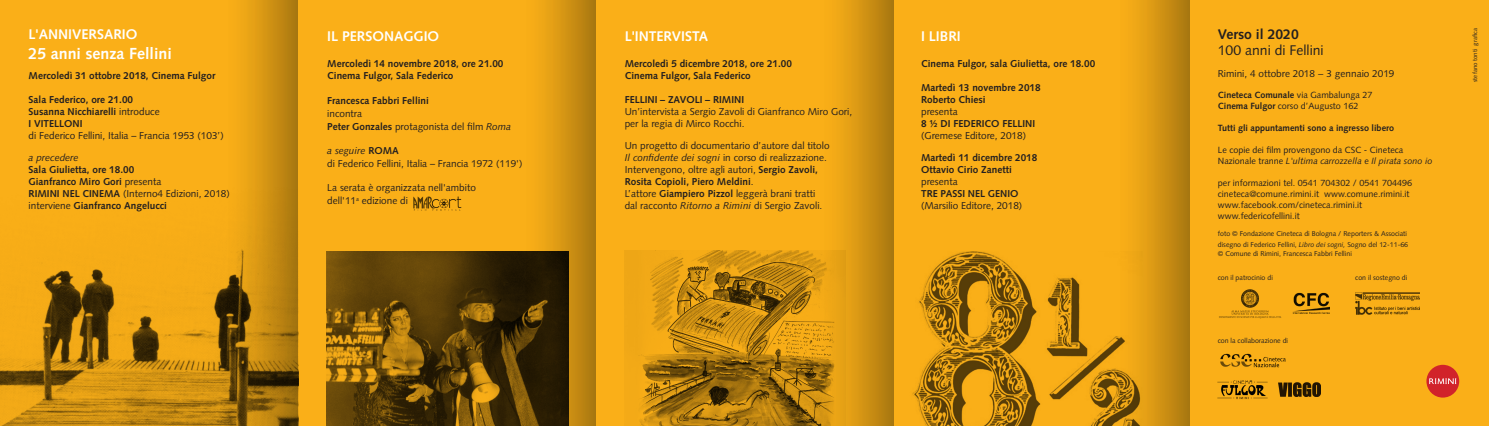
<style>
.page{position:relative;width:1489px;height:426px;background:#fff}
.page>*{position:absolute;margin:0;border:0;box-sizing:border-box;transform-origin:0 0}
.t1{font:700 16px "Syntax";color:#fff}
.t2{font:700 14px "Syntax";color:#fff}
.t3{font:14px "Syntax";color:#231f20}
.t4{font:700 14px "Syntax";color:#231f20}
.t5{font:10px/12px "Syntax";color:#231f20}
.t6{font:700 10px "Syntax";color:#231f20}
.t7{font:italic 10px "Syntax";color:#231f20}
.t8{font:9px/11px "Syntax";color:#231f20}
.t9{font:700 9px "Syntax";color:#231f20}
.t10{font:7px "Syntax";color:#231f20}
.t11{font:6px "Syntax";color:#231f20}
.s1{font-weight:400}
.s2{font-weight:700}
.s3{font-style:italic}
.s4{font-weight:700;font-style:normal}
</style>
<div class="page">
<div style="left:0;top:0;width:1488px;height:425px;background:#faaf18"></div>
<img style="left:326px;top:251px;width:196px;height:174px">
<img style="left:624px;top:250px;width:196px;height:175px">
<div style="left:1116px;top:0;width:73px;height:425px;background:linear-gradient(to right,#ffb618,#ae7b10)"></div>
<svg style="left:522px;top:0;width:74px;height:425px"></svg>
<div style="left:224px;top:0;width:74px;height:425px;background:linear-gradient(to right,#ffb618,#ad7a10)"></div>
<div style="left:820px;top:0;width:73px;height:425px;background:linear-gradient(to right,#fcb017,#b17d11)"></div>
<img style="left:0;top:125px;width:299px;height:300px">
<img style="left:1220px;top:353px;width:66px;height:15px">
<img style="left:1355px;top:292px;width:63px;height:22px">
<img style="left:1219px;top:289px;width:63px;height:30px">
<img style="left:1217px;top:380px;width:49px;height:19px">
<img style="left:1292px;top:292px;width:37px;height:21px">
<img style="left:1278px;top:382px;width:42px;height:14px">
<div style="left:1426px;top:364px;width:32px;height:33px;background:#d1232a;border-radius:50%"></div>
<svg style="left:1429px;top:378px;width:27px;height:5px"></svg>
<img style="left:413px;top:196px;width:48px;height:15px">
<img style="left:912px;top:251px;width:230px;height:174px">
<p class="t2" style="left:29px;top:26px;width:110px">L'ANNIVERSARIO</p>
<p class="t1" style="left:29px;top:44px;width:145px">25 anni senza Fellini</p>
<p class="t6" style="left:29px;top:70px;width:188px">Mercoledì 31 ottobre 2018, Cinema Fulgor</p>
<p class="t6" style="left:29px;top:94px;width:106px">Sala Federico, ore 21.00</p>
<p class="t6" style="left:29px;top:106px;width:133px">Susanna Nicchiarelli <span class="s1">introduce</span></p>
<p class="t6" style="left:29px;top:118px;width:55px">I VITELLONI</p>
<p class="t5" style="left:29px;top:130px;width:197px">di Federico Fellini, Italia – Francia 1953 (103’)</p>
<p class="t7" style="left:29px;top:152px;width:51px">a precedere</p>
<p class="t6" style="left:29px;top:164px;width:107px">Sala Giulietta, ore 18.00</p>
<p class="t6" style="left:29px;top:176px;width:134px">Gianfranco Miro Gori <span class="s1">presenta</span></p>
<p class="t5" style="left:29px;top:188px;width:203px"><span class="s2">RIMINI NEL CINEMA</span> (Interno4 Edizioni, 2018)</p>
<p class="t6" style="left:29px;top:200px;width:140px"><span class="s1">interviene</span> Gianfranco Angelucci</p>
<p class="t2" style="left:327px;top:28px;width:113px">IL PERSONAGGIO</p>
<p class="t6" style="left:327px;top:57px;width:178px">Mercoledì 14 novembre 2018, ore 21.00</p>
<p class="t6" style="left:327px;top:69px;width:128px">Cinema Fulgor, Sala Federico</p>
<p class="t6" style="left:327px;top:94px;width:103px">Francesca Fabbri Fellini</p>
<p class="t5" style="left:327px;top:107px;width:36px">incontra</p>
<p class="t5" style="left:327px;top:120px;width:185px"><span class="s2">Peter Gonzales</span> protagonista del film <span class="s3">Roma</span></p>
<p class="t7" style="left:327px;top:144px;width:73px">a seguire <span class="s4">ROMA</span></p>
<p class="t5" style="left:327px;top:157px;width:197px">di Federico Fellini, Italia – Francia 1972 (119')</p>
<p class="t5" style="left:327px;top:181px;width:150px">La serata è organizzata nell'ambito</p>
<p class="t5" style="left:327px;top:194px;width:82px">dell'11<sup>a</sup> edizione di</p>
<p class="t2" style="left:624px;top:28px;width:85px">L'INTERVISTA</p>
<p class="t6" style="left:624px;top:57px;width:169px">Mercoledì 5 dicembre 2018, ore 21.00</p>
<p class="t6" style="left:624px;top:69px;width:128px">Cinema Fulgor, Sala Federico</p>
<p class="t6" style="left:624px;top:93px;width:121px">FELLINI – ZAVOLI – RIMINI</p>
<p class="t5" style="left:624px;top:105px;width:229px">Un’intervista a Sergio Zavoli di Gianfranco Miro Gori, per la regia di Mirco Rocchi.</p>
<p class="t5" style="left:624px;top:139px;width:206px">Un progetto di documentario d’autore dal titolo</p>
<p class="t5" style="left:624px;top:151px;width:204px"><span class="s3">Il confidente dei sogni</span> in corso di realizzazione.</p>
<p class="t5" style="left:624px;top:163px;width:195px">Intervengono, oltre agli autori, <span class="s2">Sergio Zavoli,</span></p>
<p class="t6" style="left:624px;top:175px;width:130px">Rosita Copioli, Piero Meldini<span class="s1">.</span></p>
<p class="t5" style="left:624px;top:187px;width:192px">L’attore <span class="s2">Giampiero Pizzol</span> leggerà brani tratti</p>
<p class="t5" style="left:624px;top:199px;width:199px">dal racconto <span class="s3">Ritorno a Rimini</span> di Sergio Zavoli.</p>
<p class="t2" style="left:921px;top:28px;width:41px">I LIBRI</p>
<p class="t6" style="left:921px;top:57px;width:175px">Cinema Fulgor, sala Giulietta, ore 18.00</p>
<p class="t6" style="left:921px;top:81px;width:121px">Martedì 13 novembre 2018</p>
<p class="t6" style="left:921px;top:93px;width:66px">Roberto Chiesi</p>
<p class="t5" style="left:921px;top:105px;width:38px">presenta</p>
<p class="t6" style="left:921px;top:117px;width:115px">8 ½ DI FEDERICO FELLINI</p>
<p class="t5" style="left:921px;top:129px;width:106px">(Gremese Editore, 2018)</p>
<p class="t6" style="left:921px;top:151px;width:118px">Martedì 11 dicembre 2018</p>
<p class="t6" style="left:921px;top:163px;width:92px">Ottavio Cirio Zanetti</p>
<p class="t5" style="left:921px;top:175px;width:38px">presenta</p>
<p class="t6" style="left:921px;top:187px;width:99px">TRE PASSI NEL GENIO</p>
<p class="t5" style="left:921px;top:199px;width:103px">(Marsilio Editore, 2018)</p>
<p class="t4" style="left:1217px;top:26px;width:82px">Verso il 2020</p>
<p class="t3" style="left:1217px;top:42px;width:107px">100 anni di Fellini</p>
<p class="t5" style="left:1217px;top:68px;width:178px">Rimini, 4 ottobre 2018 − 3 gennaio 2019</p>
<p class="t9" style="left:1217px;top:90px;width:156px">Cineteca Comunale <span class="s1">via Gambalunga 27</span></p>
<p class="t8" style="left:1217px;top:100px;width:142px"><span class="s2">Cinema Fulgor</span> corso d’Augusto 162</p>
<p class="t9" style="left:1217px;top:123px;width:178px">Tutti gli appuntamenti sono a ingresso libero</p>
<p class="t8" style="left:1217px;top:144px;width:216px">Le copie dei film provengono da CSC - Cineteca<br>Nazionale tranne <span class="s3">L'ultima carrozzella</span> e <span class="s3">Il pirata sono io</span></p>
<p class="t8" style="left:1217px;top:177px;width:196px">per informazioni tel. 0541 704302 / 0541 704496</p>
<p class="t8" style="left:1217px;top:188px;width:193px">cineteca@comune.rimini.it www.comune.rimini.it</p>
<p class="t8" style="left:1217px;top:199px;width:146px">www.facebook.com/cineteca.rimini.it</p>
<p class="t8" style="left:1217px;top:210px;width:83px">www.federicofellini.it</p>
<p class="t10" style="left:1217px;top:229px;width:191px">foto © Fondazione Cineteca di Bologna / Reporters &amp; Associati</p>
<p class="t10" style="left:1217px;top:240px;width:192px">disegno di Federico Fellini, <span class="s3">Libro dei sogni,</span> Sogno del 12-11-66</p>
<p class="t10" style="left:1217px;top:249px;width:135px">© Comune di Rimini, Francesca Fabbri Fellini</p>
<p class="t10" style="left:1217px;top:273px;width:57px">con il patrocinio di</p>
<p class="t10" style="left:1217px;top:336px;width:72px">con la collaborazione di</p>
<p class="t10" style="left:1355px;top:273px;width:54px">con il sostegno di</p>
<p class="t11" style="left:1471px;top:82px;width:55px;rotate:-90deg">stefano tonti grafica</p>
</div>
